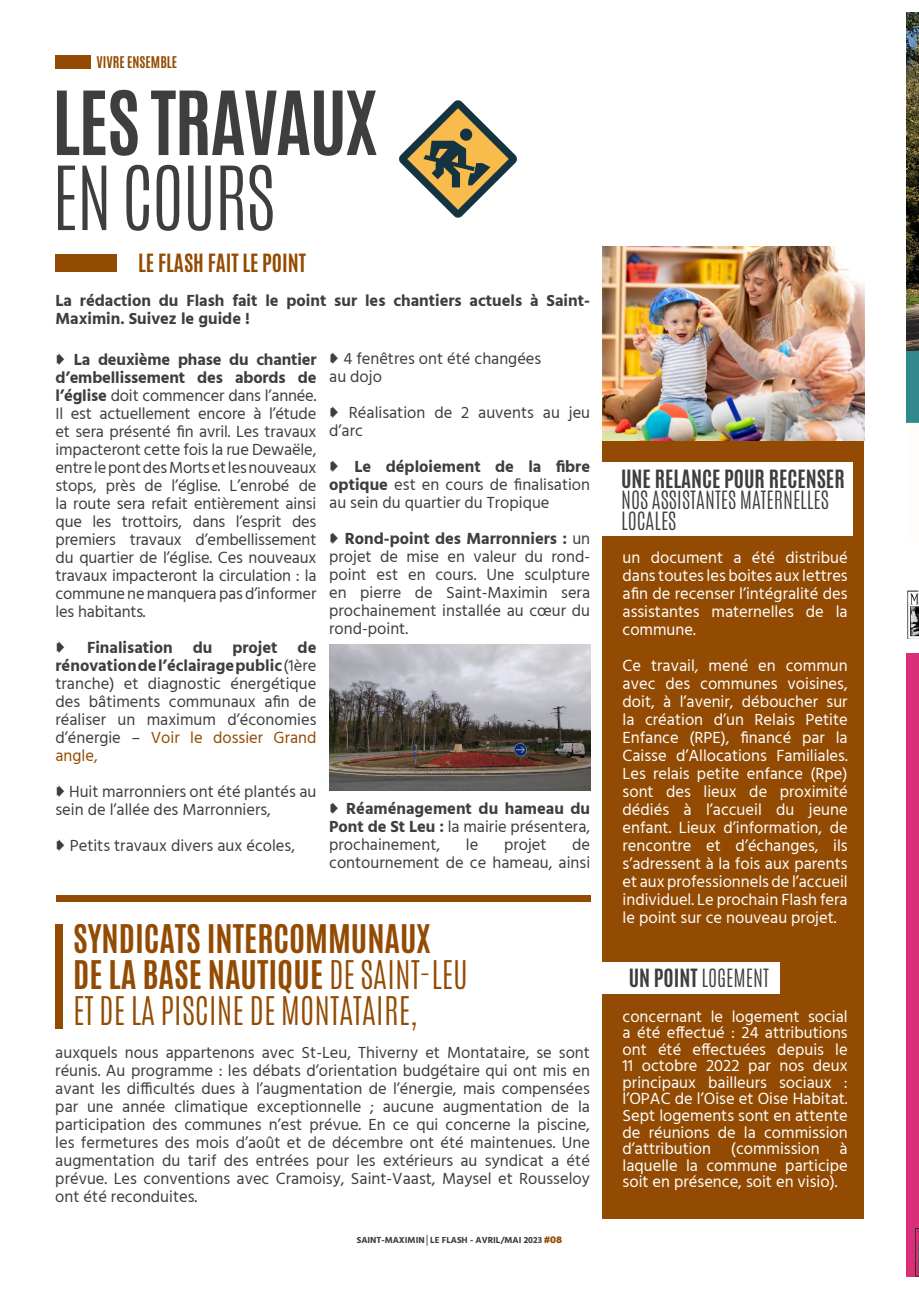
<style>
.page{position:relative;width:919px;height:1289px;background:#fff}
.page>*{position:absolute;margin:0;border:0;box-sizing:border-box;transform-origin:0 0}
.t1{font:700 75px "Antonio";letter-spacing:-.02em;color:#3e3e3f}
.t2{font:300 75px "Antonio";letter-spacing:-.02em;color:#3e3e3f}
.t3{font:700 33px "Antonio";color:#934b03}
.t4{font:300 33px "Antonio";color:#934b03}
.t5{font:300 21px "Antonio";color:#3e3e3f}
.t6{font:700 21px "Antonio";color:#3e3e3f}
.t7{font:700 21px "Antonio";color:#934b03}
.t8{font:16.5px/18px "Hind";color:#3e3e3f;text-align:justify}
.t9{font:16.5px/18px "Hind";color:#fff;text-align:justify}
.t10{font:700 16.5px/18px "Hind";color:#3e3e3f;text-align:justify}
.t11{font:700 13.5px "Antonio";color:#934b03}
.t12{font:700 9px "Hind";color:#3e3e3f}
.s1{font-weight:700}
.s2{color:#934b03}
.s3{font-weight:400}
.s4{font-weight:300}
.s5{font-family:"Arial";font-weight:900}
.s6{font-family:"Arial";font-weight:900;color:#934b03}
</style>
<div class="page">
<div style="left:602px;top:247px;width:262px;height:971px;background:#934b03"></div>
<div style="left:55px;top:55px;width:36px;height:13px;background:#934b03"></div>
<div style="left:55px;top:254px;width:62px;height:17px;background:#934b03"></div>
<img style="left:602px;top:246px;width:262px;height:194px">
<img style="left:329px;top:644px;width:261px;height:146px">
<div style="left:55px;top:924px;width:8px;height:104px;background:#934b03"></div>
<div style="left:56px;top:894px;width:534px;height:7px;background:#934b03"></div>
<div style="left:596px;top:462px;width:257px;height:74px;background:#fff"></div>
<div style="left:596px;top:962px;width:183px;height:31px;background:#fff"></div>
<img style="left:399px;top:100px;width:118px;height:118px">
<img style="left:906px;top:13px;width:12px;height:626px">
<div style="left:906px;top:653px;width:12px;height:623px;background:#d92f78"></div>
<p class="t11" style="left:96px;top:52px;width:82px">VIVRE ENSEMBLE</p>
<p class="t1" style="left:52px;top:66px;width:327px">LES TRAVAUX</p>
<p class="t2" style="left:52px;top:144px;width:225px">EN COURS</p>
<p class="t7" style="left:138px;top:247px;width:169px">LE FLASH FAIT LE POINT</p>
<p class="t10" style="left:55px;top:291px;width:536px">La rédaction du Flash fait le point sur les chantiers actuels à Saint-<br>Maximin. Suivez le guide !</p>
<p class="t8" style="left:55px;top:351px;width:262px">➧ <span class="s1">La deuxième phase du chantier d’embellissement des abords de l’église</span> doit commencer dans l’année.<br>Il est actuellement encore à l’étude et sera présenté fin avril. Les travaux impacteront cette fois la rue Dewaële, entre le pont des Morts et les nouveaux stops, près de l’église. L’enrobé de la route sera refait entièrement ainsi que les trottoirs, dans l’esprit des premiers travaux d’embellissement du quartier de l’église. Ces nouveaux travaux impacteront la circulation : la commune ne manquera pas d’informer les habitants.</p>
<p class="t8" style="left:55px;top:639px;width:262px;text-indent:32px"><span class="s1">Finalisation du projet de rénovation de l’éclairage public</span> (1ère tranche) et diagnostic énergétique des bâtiments communaux afin de réaliser un maximum d’économies d’énergie – <span class="s2">Voir le dossier Grand angle,</span></p>
<p class="t8" style="left:55px;top:783px;width:262px">➧ Huit marronniers ont été plantés au sein de l’allée des Marronniers,</p>
<p class="t8" style="left:55px;top:837px;width:241px">➧ Petits travaux divers aux écoles,</p>
<p class="t8" style="left:329px;top:350px;width:214px">➧ 4 fenêtres ont été changées</p>
<p class="t8" style="left:329px;top:368px;width:54px">au dojo</p>
<p class="t8" style="left:329px;top:404px;width:262px">➧ Réalisation de 2 auvents au jeu d’arc</p>
<p class="t8" style="left:329px;top:458px;width:262px">➧ <span class="s1">Le déploiement de la fibre optique</span> est en cours de finalisation au sein du quartier du Tropique</p>
<p class="t8" style="left:329px;top:530px;width:262px">➧ <span class="s1">Rond-point des Marronniers :</span> un projet de mise en valeur du rond&shy;point est en cours. Une sculpture en pierre de Saint-Maximin sera prochainement installée au cœur du rond-point.</p>
<p class="t10" style="left:329px;top:799px;width:262px">➧ Réaménagement du hameau du Pont de St Leu : <span class="s3">la mairie présentera, prochainement,</span></p>
<p class="t8" style="left:466px;top:836px;width:14px">le</p>
<p class="t8" style="left:504px;top:836px;width:44px">projet</p>
<p class="t8" style="left:329px;top:836px;width:262px;text-align:right">de<br>contournement de ce hameau, ainsi</p>
<p class="t3" style="left:73px;top:913px;width:359px">SYNDICATS INTERCOMMUNAUX</p>
<p class="t3" style="left:73px;top:949px;width:396px">DE LA BASE NAUTIQUE <span class="s4">DE SAINT-LEU</span></p>
<p class="t4" style="left:73px;top:987px;width:345px">ET DE LA PISCINE DE MONTATAIRE,</p>
<p class="t8" style="left:55px;top:1044px;width:536px">auxquels nous appartenons avec St-Leu, Thiverny et Montataire, se sont réunis. Au programme : les débats d’orientation budgétaire qui ont mis en avant les difficultés dues à l’augmentation de l’énergie, mais compensées par une année climatique exceptionnelle ; aucune augmentation de la participation des communes n’est prévue. En ce qui concerne la piscine, les fermetures des mois d’août et de décembre ont été maintenues. Une augmentation du tarif des entrées pour les extérieurs au syndicat a été prévue. Les conventions avec Cramoisy, Saint-Vaast, Maysel et Rousseloy ont été reconduites.</p>
<p class="t12" style="left:357px;top:1234px;width:207px">SAINT-MAXIMIN<span class="s5">│</span>LE FLASH - AVRIL/MAI 2023 <span class="s6">#08</span></p>
<p class="t6" style="left:621px;top:463px;width:225px">UNE RELANCE POUR RECENSER</p>
<p class="t5" style="left:621px;top:484px;width:209px">NOS ASSISTANTES MATERNELLES</p>
<p class="t5" style="left:621px;top:505px;width:57px">LOCALES</p>
<p class="t9" style="left:622px;top:549px;width:227px">un document a été distribué dans toutes les boites aux lettres afin de recenser l’intégralité des assistantes maternelles de la commune.</p>
<p class="t9" style="left:622px;top:657px;width:227px">Ce travail, mené en commun avec des communes voisines, doit, à l’avenir, déboucher sur la création d’un Relais Petite Enfance (RPE), financé par la Caisse d’Allocations Familiales.<br>Les relais petite enfance (Rpe) sont des lieux de proximité dédiés à l’accueil du jeune enfant. Lieux d’information, de rencontre et d’échanges, ils s’adressent à la fois aux parents et aux professionnels de l’accueil individuel. Le prochain Flash fera le point sur ce nouveau projet.</p>
<p class="t5" style="left:628px;top:963px;width:142px"><span class="s1">UN POINT</span> LOGEMENT</p>
<p class="t9" style="left:622px;top:1009px;width:227px;line-height:16.5px">concernant le logement social a été effectué : 24 attributions ont été effectuées depuis le 11 octobre 2022 par nos deux principaux bailleurs sociaux : l’OPAC de l’Oise et Oise Habitat.<br>Sept logements sont en attente de réunions de la commission d’attribution (commission à laquelle la commune participe soit en présence, soit en visio).</p>
</div>
